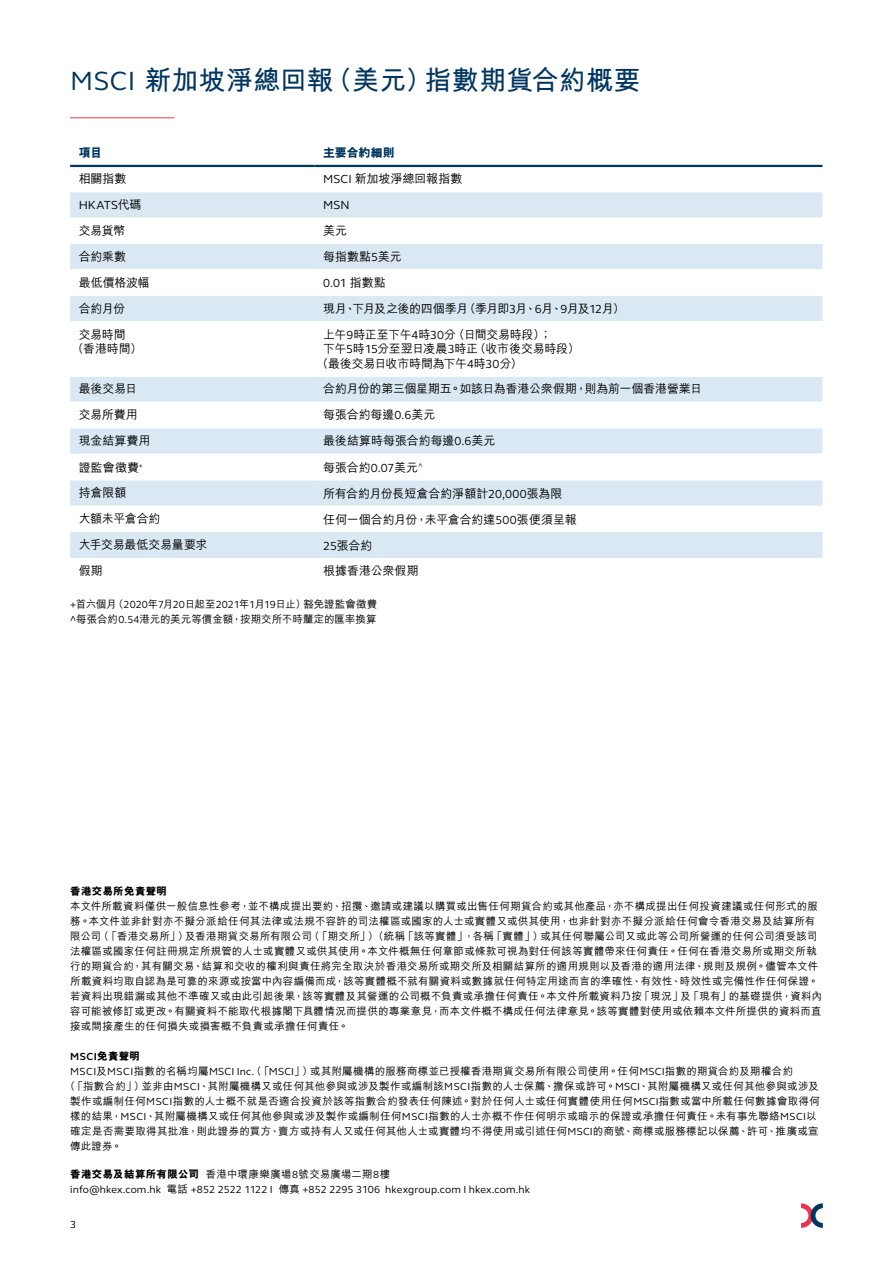
<style>
.page{position:relative;width:893px;height:1263px;background:#fff}
.page>*{position:absolute;margin:0;border:0;box-sizing:border-box;transform-origin:0 0}
.t1{font:700 27px "M Hei HK";letter-spacing:.005em;color:#003660}
.t2{font:500 12px/14.4px "M Hei HK";letter-spacing:-.015em;color:#000}
.t3{font:500 12px "M Hei HK";letter-spacing:-.045em;color:#000}
.t4{font:500 12px "M Hei HK";letter-spacing:-.035em;color:#000}
.t5{font:12px "FS Elliot Pro";letter-spacing:.005em;color:#000}
.t6{font:500 12px "M Hei HK";letter-spacing:.005em;color:#000}
.t7{font:800 12px "M Hei HK";letter-spacing:-.015em;color:#003660}
.t8{font:500 10.5px/15px "M Hei HK";letter-spacing:.02em;color:#000}
.t9{font:10.5px "FS Elliot Pro";letter-spacing:.005em;color:#000}
.t10{font:500 10.5px/15px "M Hei HK";letter-spacing:-.005em;color:#000}
.t11{font:800 10.5px "M Hei HK";letter-spacing:.035em;color:#000}
.t12{font:700 10.5px "FS Elliot Pro";color:#000}
.s1{font-family:"FS Elliot Pro";font-weight:400}
.s2{font-family:"M Hei HK";font-weight:500}
.s3{font-family:"M Hei HK";font-weight:800}
.s4{font-weight:800}
</style>
<div class="page">
<svg style="left:801px;top:1203px;width:22px;height:25px"></svg>
<svg style="left:70px;top:193px;width:752px;height:365px"></svg>
<hr style="left:70px;top:218px;width:245px;height:1px;background:#fff">
<hr style="left:315px;top:218px;width:507px;height:1px;background:#fff">
<hr style="left:70px;top:243px;width:245px;height:1px;background:#fff">
<hr style="left:315px;top:243px;width:507px;height:1px;background:#fff">
<hr style="left:70px;top:269px;width:245px;height:1px;background:#fff">
<hr style="left:315px;top:269px;width:507px;height:1px;background:#fff">
<hr style="left:70px;top:295px;width:245px;height:1px;background:#fff">
<hr style="left:315px;top:295px;width:507px;height:1px;background:#fff">
<hr style="left:70px;top:321px;width:245px;height:1px;background:#fff">
<hr style="left:315px;top:321px;width:507px;height:1px;background:#fff">
<hr style="left:70px;top:376px;width:245px;height:1px;background:#fff">
<hr style="left:315px;top:376px;width:507px;height:1px;background:#fff">
<hr style="left:70px;top:402px;width:245px;height:1px;background:#fff">
<hr style="left:315px;top:402px;width:507px;height:1px;background:#fff">
<hr style="left:70px;top:428px;width:245px;height:1px;background:#fff">
<hr style="left:315px;top:428px;width:507px;height:1px;background:#fff">
<hr style="left:70px;top:454px;width:245px;height:1px;background:#fff">
<hr style="left:315px;top:454px;width:507px;height:1px;background:#fff">
<hr style="left:70px;top:480px;width:245px;height:1px;background:#fff">
<hr style="left:315px;top:480px;width:507px;height:1px;background:#fff">
<hr style="left:70px;top:506px;width:245px;height:1px;background:#fff">
<hr style="left:315px;top:506px;width:507px;height:1px;background:#fff">
<svg style="left:70px;top:164px;width:752px;height:1px"></svg>
<hr style="left:70px;top:165px;width:245px;height:2px;background:#003660">
<hr style="left:315px;top:165px;width:507px;height:2px;background:#003660">
<hr style="left:70px;top:117px;width:104px;height:1px;background:#ee3350">
<h1 class="t1" style="left:70px;top:61px;width:572px"><span class="s1">MSCI</span> 新加坡淨總回報（美元）指數期貨合約概要</h1>
<p class="t7" style="left:79px;top:147px;width:25px">項目</p>
<p class="t7" style="left:323px;top:147px;width:73px">主要合約細則</p>
<p class="t2" style="left:79px;top:170px;width:49px">相關指數</p>
<p class="t6" style="left:323px;top:170px;width:141px"><span class="s1">MSCI</span> 新加坡淨總回報指數</p>
<p class="t5" style="left:79px;top:197px;width:64px">HKATS<span class="s2">代碼</span></p>
<p class="t5" style="left:323px;top:197px;width:28px">MSN</p>
<p class="t2" style="left:79px;top:222px;width:48px">交易貨幣</p>
<p class="t2" style="left:323px;top:222px;width:26px">美元</p>
<p class="t2" style="left:79px;top:248px;width:49px">合約乘數</p>
<p class="t2" style="left:323px;top:248px;width:80px">每指數點<span class="s1">5</span>美元</p>
<p class="t2" style="left:79px;top:274px;width:73px">最低價格波幅</p>
<p class="t5" style="left:323px;top:275px;width:64px">0.01 <span class="s2">指數點</span></p>
<p class="t2" style="left:79px;top:300px;width:48px">合約月份</p>
<p class="t3" style="left:323px;top:300px;width:303px">現月、下月及之後的四個季月（季月即<span class="s1">3</span>月、<span class="s1">6</span>月、<span class="s1">9</span>月及<span class="s1">12</span>月）</p>
<p class="t2" style="left:72px;top:326px;width:72px;text-indent:7px">交易時間<br>（香港時間）</p>
<p class="t4" style="left:323px;top:326px;width:230px">上午<span class="s1">9</span>時正至下午<span class="s1">4</span>時<span class="s1">30</span>分（日間交易時段）；</p>
<p class="t2" style="left:323px;top:341px;width:258px">下午<span class="s1">5</span>時<span class="s1">15</span>分至翌日凌晨<span class="s1">3</span>時正（收市後交易時段）</p>
<p class="t2" style="left:316px;top:355px;width:207px">（最後交易日收市時間為下午<span class="s1">4</span>時<span class="s1">30</span>分）</p>
<p class="t2" style="left:79px;top:381px;width:60px">最後交易日</p>
<p class="t2" style="left:323px;top:381px;width:380px">合約月份的第三個星期五。如該日為香港公衆假期，則為前一個香港營業日</p>
<p class="t2" style="left:79px;top:406px;width:61px">交易所費用</p>
<p class="t2" style="left:323px;top:407px;width:114px">每張合約每邊<span class="s1">0.6</span>美元</p>
<p class="t2" style="left:79px;top:432px;width:73px">現金結算費用</p>
<p class="t2" style="left:323px;top:433px;width:174px">最後結算時每張合約每邊<span class="s1">0.6</span>美元</p>
<p class="t2" style="left:79px;top:459px;width:66px">證監會徵費<sup>+</sup></p>
<p class="t2" style="left:323px;top:459px;width:101px">每張合約<span class="s1">0.07</span>美元<sup>^</sup></p>
<p class="t2" style="left:79px;top:484px;width:49px">持倉限額</p>
<p class="t2" style="left:323px;top:485px;width:241px">所有合約月份長短倉合約淨額計<span class="s1">20,000</span>張為限</p>
<p class="t2" style="left:79px;top:510px;width:83px">大額未平倉合約</p>
<p class="t2" style="left:323px;top:511px;width:255px">任何一個合約月份，未平倉合約達<span class="s1">500</span>張便須呈報</p>
<p class="t2" style="left:79px;top:536px;width:130px">大手交易最低交易量要求</p>
<p class="t2" style="left:323px;top:537px;width:51px"><span class="s1">25</span>張合約</p>
<p class="t2" style="left:79px;top:562px;width:26px">假期</p>
<p class="t2" style="left:323px;top:562px;width:97px">根據香港公衆假期</p>
<p class="t10" style="left:70px;top:596px;width:309px"><span class="s1">+</span>首六個月（<span class="s1">2020</span>年<span class="s1">7</span>月<span class="s1">20</span>日起至<span class="s1">2021</span>年<span class="s1">1</span>月<span class="s1">19</span>日止）豁免證監會徵費<span class="s1">^</span>每張合約<span class="s1">0.54</span>港元的美元等價金額，按期交所不時釐定的匯率換算</p>
<p class="t11" style="left:70px;top:886px;width:98px">香港交易所免責聲明</p>
<p class="t8" style="left:70px;top:898px;width:754px">本文件所載資料僅供一般信息性參考，並不構成提出要約、招攬、邀請或建議以購買或出售任何期貨合約或其他產品，亦不構成提出任何投資建議或任何形式的服務。本文件並非針對亦不擬分派給任何其法律或法規不容許的司法權區或國家的人士或實體又或供其使用，也非針對亦不擬分派給任何會令香港交易及結算所有限公司（「香港交易所」）及香港期貨交易所有限公司（「期交所」）（統稱「該等實體」，各稱「實體」）或其任何聯屬公司又或此等公司所營運的任何公司須受該司法權區或國家任何註冊規定所規管的人士或實體又或供其使用。本文件概無任何章節或條款可視為對任何該等實體帶來任何責任。任何在香港交易所或期交所執行的期貨合約，其有關交易、結算和交收的權利與責任將完全取決於香港交易所或期交所及相關結算所的適用規則以及香港的適用法律、規則及規例。儘管本文件所載資料均取自認為是可靠的來源或按當中內容編備而成，該等實體概不就有關資料或數據就任何特定用途而言的準確性、有效性、時效性或完備性作任何保證。若資料出現錯漏或其他不準確又或由此引起後果，該等實體及其營運的公司概不負責或承擔任何責任。本文件所載資料乃按「現況」及「現有」的基礎提供，資料內容可能被修訂或更改。有關資料不能取代根據閣下具體情況而提供的專業意見，而本文件概不構成任何法律意見。該等實體對使用或依賴本文件所提供的資料而直接或間接產生的任何損失或損害概不負責或承擔任何責任。</p>
<p class="t12" style="left:70px;top:1050px;width:71px">MSCI<span class="s3">免責聲明</span></p>
<p class="t8" style="left:70px;top:1063px;width:725px"><span class="s1">MSCI</span>及<span class="s1">MSCI</span>指數的名稱均屬<span class="s1">MSCI Inc.</span>（「<span class="s1">MSCI</span>」）或其附屬機構的服務商標並已授權香港期貨交易所有限公司使用。任何<span class="s1">MSCI</span>指數的期貨合約及期權合約</p>
<p class="t8" style="left:65px;top:1078px;width:756px">（「指數合約」）並非由<span class="s1">MSCI</span>、其附屬機構又或任何其他參與或涉及製作或編制該<span class="s1">MSCI</span>指數的人士保薦、擔保或許可。<span class="s1">MSCI</span>、其附屬機構又或任何其他參與或涉及</p>
<p class="t8" style="left:70px;top:1093px;width:751px">製作或編制任何<span class="s1">MSCI</span>指數的人士概不就是否適合投資於該等指數合約發表任何陳述。對於任何人士或任何實體使用任何<span class="s1">MSCI</span>指數或當中所載任何數據會取得何</p>
<p class="t8" style="left:70px;top:1108px;width:748px">樣的結果，<span class="s1">MSCI</span>、其附屬機構又或任何其他參與或涉及製作或編制任何<span class="s1">MSCI</span>指數的人士亦概不作任何明示或暗示的保證或承擔任何責任。未有事先聯絡<span class="s1">MSCI</span>以</p>
<p class="t8" style="left:70px;top:1123px;width:750px">確定是否需要取得其批准，則此證券的買方、賣方或持有人又或任何其他人士或實體均不得使用或引述任何<span class="s1">MSCI</span>的商號、商標或服務標記以保薦、許可、推廣或宣</p>
<p class="t8" style="left:70px;top:1138px;width:53px">傳此證券。</p>
<p class="t8" style="left:70px;top:1165px;width:322px"><span class="s4">香港交易及結算所有限公司</span> 香港中環康樂廣場<span class="s1">8</span>號交易廣場二期<span class="s1">8</span>樓</p>
<p class="t9" style="left:70px;top:1182px;width:462px">info@hkex.com.hk <span class="s2">電話</span> +852 2522 1122 I <span class="s2">傳真</span> +852 2295 3106 hkexgroup.com I hkex.com.hk</p>
<p class="t9" style="left:70px;top:1217px;width:8px">3</p>
</div>
